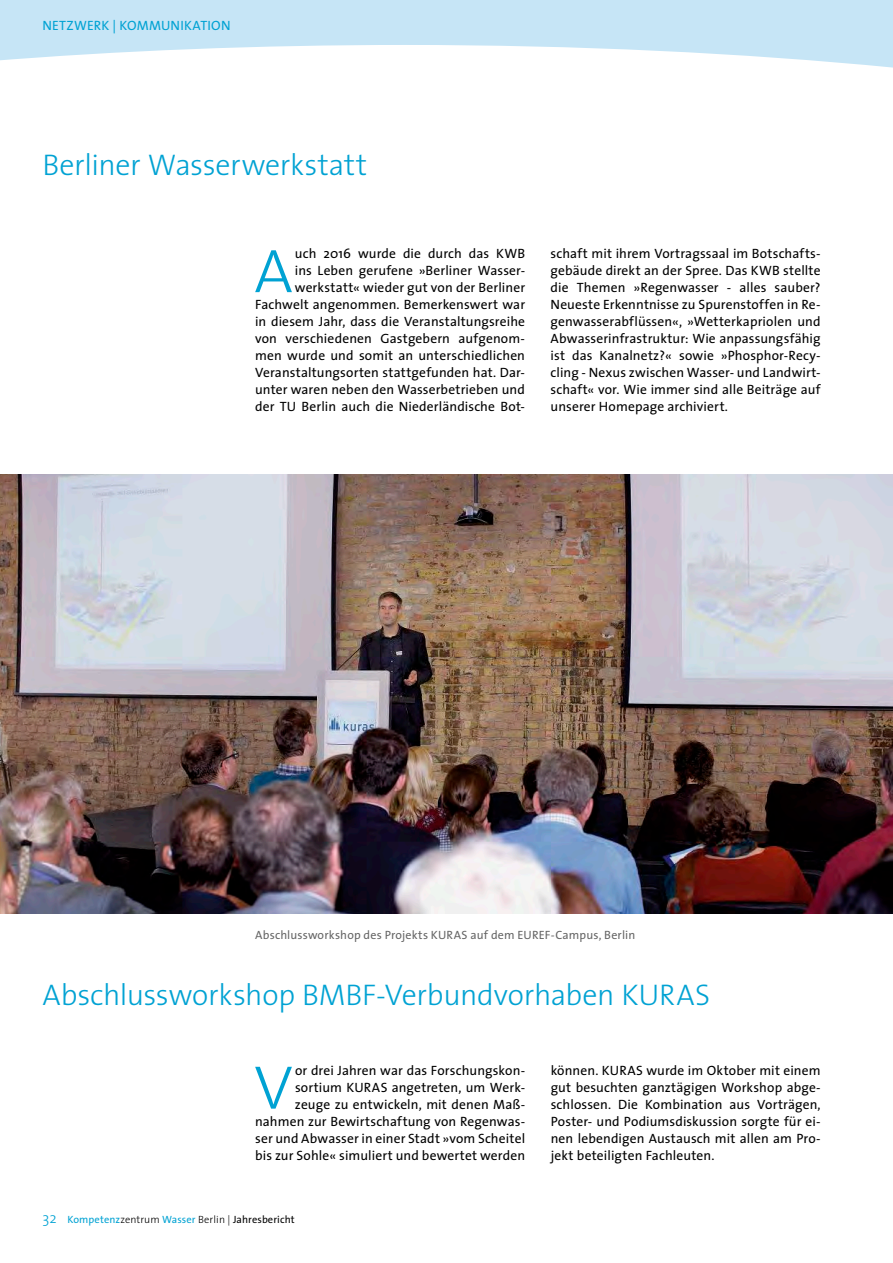
<style>
.page{position:relative;width:893px;height:1263px;background:#fff}
.page>*{position:absolute;margin:0;border:0;box-sizing:border-box;transform-origin:0 0}
.t1{font:300 61.95px "The Sans";color:#00a2d3}
.t2{font:300 30px "The Sans";letter-spacing:-.01em;color:#00a2d3}
.t3{font:13.5px/17px "The Sans";letter-spacing:.01em;color:#000;text-align:right}
.t4{font:13.5px "The Sans";letter-spacing:.015em;color:#00a2d3}
.t5{font:12px "The Sans";letter-spacing:.015em;color:#666}
.t6{font:10.5px "The Sans";letter-spacing:.01em;color:#00a2d3}
.s1{font-weight:300;font-size:15px}
.s2{font-weight:300;color:#000}
.s3{color:#000}
</style>
<div class="page">
<svg style="left:0;top:0;width:893px;height:68px;fill:#c6e5f6"></svg>
<img style="left:0;top:474px;width:893px;height:439px">
<p class="t4" style="left:43px;top:14px;width:190px">NETZWERK | KOMMUNIKATION</p>
<h2 class="t2" style="left:43px;top:140px;width:326px">Berliner Wasserwerkstatt</h2>
<p class="t3" style="left:255px;top:245px;width:272px">uch 2016 wurde die durch das KWB<br>ins Leben gerufene »Berliner Wasser&shy;werkstatt« wieder gut von der Berliner Fachwelt angenommen. Bemerkenswert war in diesem Jahr, dass die Veranstaltungsreihe von verschiedenen Gastgebern aufgenom&shy;men wurde und somit an unterschiedlichen Veranstaltungsorten stattgefunden hat. Dar&shy;unter waren neben den Wasserbetrieben und der TU Berlin auch die Niederländische Bot-</p>
<p class="t3" style="left:551px;top:245px;width:272px;text-align:justify">schaft mit ihrem Vortragssaal im Botschafts&shy;gebäude direkt an der Spree. Das KWB stellte die Themen »Regenwasser - alles sauber?<br>Neueste Erkenntnisse zu Spurenstoffen in Re&shy;genwasserabflüssen«, »Wetterkapriolen und Abwasserinfrastruktur: Wie anpassungsfähig ist das Kanalnetz?« sowie »Phosphor-Recy&shy;cling - Nexus zwischen Wasser- und Landwirt&shy;schaft« vor. Wie immer sind alle Beiträge auf unserer Homepage archiviert.</p>
<h1 class="t1" style="left:254px;top:220px;width:40px">A</h1>
<p class="t5" style="left:255px;top:924px;width:382px">Abschlussworkshop des Projekts KURAS auf dem EUREF-Campus, Berlin</p>
<h2 class="t2" style="left:43px;top:970px;width:669px">Abschlussworkshop BMBF-Verbundvorhaben KURAS</h2>
<p class="t3" style="left:255px;top:1061px;width:272px">or drei Jahren war das Forschungskon&shy;sortium KURAS angetreten, um Werk-<br>zeuge zu entwickeln, mit denen Maß&shy;nahmen zur Bewirtschaftung von Regenwas&shy;ser und Abwasser in einer Stadt »vom Scheitel bis zur Sohle« simuliert und bewertet werden</p>
<p class="t3" style="left:551px;top:1061px;width:272px;text-align:justify">können. KURAS wurde im Oktober mit einem gut besuchten ganztägigen Workshop abge&shy;schlossen. Die Kombination aus Vorträgen, Poster- und Podiumsdiskussion sorgte für ei&shy;nen lebendigen Austausch mit allen am Pro&shy;jekt beteiligten Fachleuten.</p>
<h1 class="t1" style="left:254px;top:1036px;width:40px">V</h1>
<p class="t6" style="left:43px;top:1211px;width:254px"><span class="s1">32</span> Kompetenz<span class="s2">zentrum</span> Wasser <span class="s2">Berlin |</span> <span class="s3">Jahresbericht</span></p>
</div>
